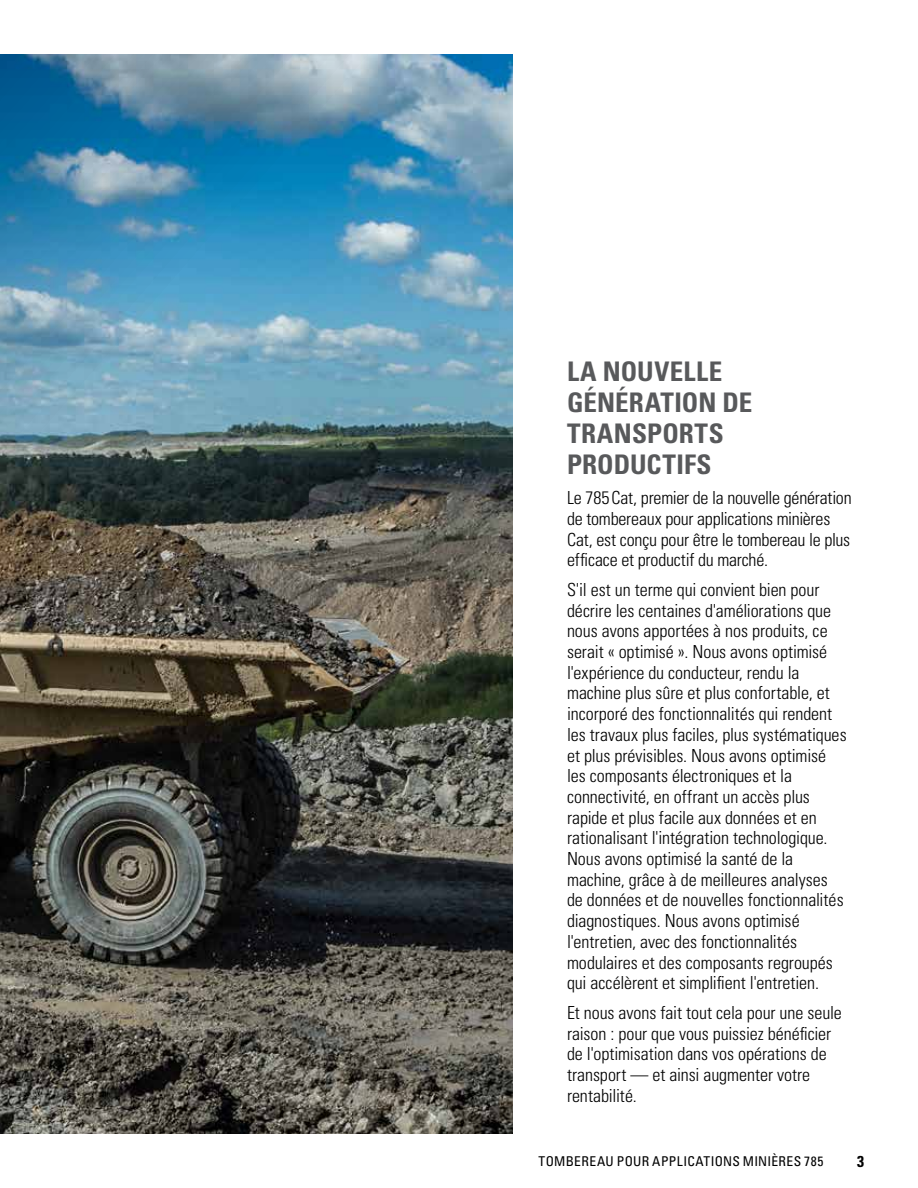
<style>
.page{position:relative;width:918px;height:1188px;background:#fff}
.page>*{position:absolute;margin:0;border:0;box-sizing:border-box;transform-origin:0 0}
.t1{font:700 condensed 27px/31px "Univers LT Std";letter-spacing:.005em;color:#58595b}
.t2{font:300 condensed 18px/20.7px "Univers LT Std";letter-spacing:-.005em;color:#000}
.t3{font:700 condensed 15.75px "Univers LT Std";color:#000}
.t4{font:condensed 13.5px "Univers LT Std";letter-spacing:.025em;color:#000}
</style>
<div class="page">
<img style="left:0;top:54px;width:513px;height:1080px">
<h1 class="t1" style="left:567px;top:356px;width:187px">LA NOUVELLE<br>GÉNÉRATION DE<br>TRANSPORTS<br>PRODUCTIFS</h1>
<p class="t2" style="left:567px;top:488px;width:286px">Le 785Cat, premier de la nouvelle génération de tombereaux pour applications minières Cat, est conçu pour être le tombereau le plus efficace et productif du marché.</p>
<p class="t2" style="left:567px;top:579px;width:281px">S'il est un terme qui convient bien pour décrire les centaines d'améliorations que nous avons apportées à nos produits, ce serait « optimisé ». Nous avons optimisé l'expérience du conducteur, rendu la machine plus sûre et plus confortable, et incorporé des fonctionnalités qui rendent les travaux plus faciles, plus systématiques et plus prévisibles. Nous avons optimisé les composants électroniques et la connectivité, en offrant un accès plus rapide et plus facile aux données et en rationalisant l'intégration technologique.<br>Nous avons optimisé la santé de la machine, grâce à de meilleures analyses de données et de nouvelles fonctionnalités diagnostiques. Nous avons optimisé l'entretien, avec des fonctionnalités modulaires et des composants regroupés qui accélèrent et simplifient l'entretien.</p>
<p class="t2" style="left:567px;top:1002px;width:276px">Et nous avons fait tout cela pour une seule raison : pour que vous puissiez bénéficier de l'optimisation dans vos opérations de transport — et ainsi augmenter votre rentabilité.</p>
<p class="t4" style="left:539px;top:1153px;width:286px">TOMBEREAU POUR APPLICATIONS MINIÈRES 785</p>
<p class="t3" style="left:857px;top:1151px;width:8px">3</p>
</div>
